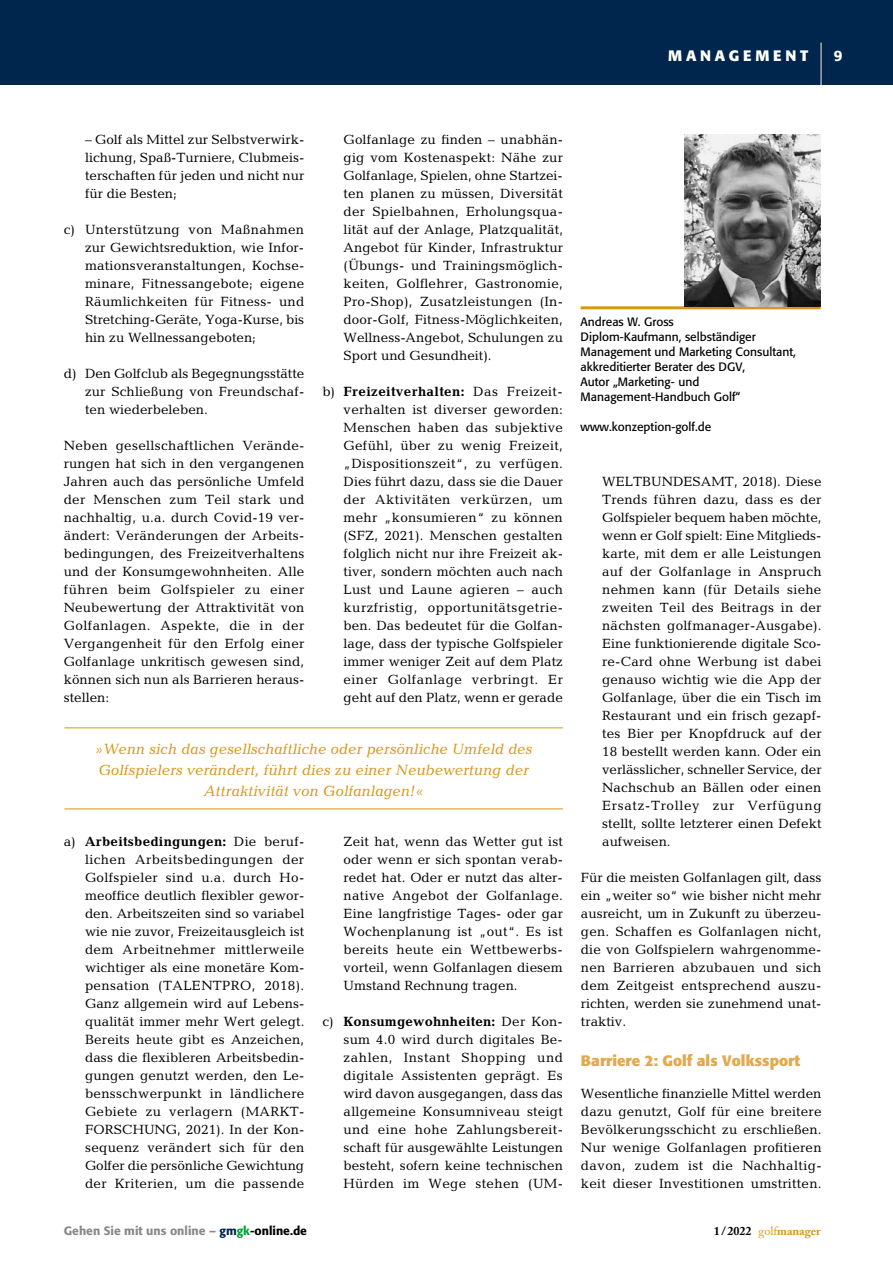
<style>
.page{position:relative;width:893px;height:1263px;background:#fff}
.page>*{position:absolute;margin:0;border:0;box-sizing:border-box;transform-origin:0 0}
.t1{font:italic 15px/21px "Candida";color:#da9515;text-align:center}
.t2{font:700 15px "Formata";color:#e2a94e}
.t3{font:700 15px "Formata";letter-spacing:.25em;color:#fff}
.t4{font:500 15px "Formata";color:#fff}
.t5{font:13.5px/18px "Candida";color:#000;text-align:justify}
.t6{font:12px/15px "Formata";color:#000}
.t7{font:500 12px "Formata";color:#878988}
.t8{font:700 12px "Adobe Caslon Pro";color:#da9515}
.s1{font-weight:700}
.s2{color:#00264e}
.s3{color:#00a231}
.s4{color:#000}
.s5{font-weight:400}
</style>
<div class="page">
<div style="left:0;top:0;width:893px;height:85px;background:#00264e"></div>
<hr style="left:821px;top:43px;width:1px;height:42px;background:#fff">
<hr style="left:581px;top:306px;width:240px;height:3px;background:#da9515">
<img style="left:685px;top:134px;width:136px;height:173px">
<hr style="left:64px;top:727px;width:499px;height:1px;background:#da9515">
<hr style="left:64px;top:808px;width:499px;height:1px;background:#da9515">
<p class="t3" style="left:668px;top:46px;width:142px">MANAGEMENT</p>
<p class="t4" style="left:834px;top:46px;width:10px">9</p>
<p class="t5" style="left:85px;top:130px;width:221px">– Golf als Mittel zur Selbstverwirk&shy;lichung, Spaß-Turniere, Clubmeis&shy;terschaften für jeden und nicht nur für die Besten;</p>
<p class="t5" style="left:85px;top:220px;width:221px;text-indent:-21px">c) Unterstützung von Maßnahmen zur Gewichtsreduktion, wie Infor&shy;mationsveranstaltungen, Kochse&shy;minare, Fitnessangebote; eigene Räumlichkeiten für Fitness- und Stretching-Geräte, Yoga-Kurse, bis hin zu Wellnessangeboten;</p>
<p class="t5" style="left:85px;top:364px;width:221px;text-indent:-21px">d) Den Golfclub als Begegnungsstätte zur Schließung von Freundschaf&shy;ten wiederbeleben.</p>
<p class="t5" style="left:64px;top:436px;width:242px">Neben gesellschaftlichen Verände&shy;rungen hat sich in den vergangenen Jahren auch das persönliche Umfeld der Menschen zum Teil stark und nachhaltig, u.a. durch Covid-19 ver&shy;ändert: Veränderungen der Arbeits&shy;bedingungen, des Freizeitverhaltens und der Konsumgewohnheiten. Alle führen beim Golfspieler zu einer Neubewertung der Attraktivität von Golfanlagen. Aspekte, die in der Vergangenheit für den Erfolg einer Golfanlage unkritisch gewesen sind, können sich nun als Barrieren heraus&shy;stellen:</p>
<p class="t5" style="left:344px;top:130px;width:221px">Golfanlage zu finden – unabhän&shy;gig vom Kostenaspekt: Nähe zur Golfanlage, Spielen, ohne Startzei&shy;ten planen zu müssen, Diversität der Spielbahnen, Erholungsqua&shy;lität auf der Anlage, Platzqualität, Angebot für Kinder, Infrastruktur (Übungs- und Trainingsmöglich&shy;keiten, Golflehrer, Gastronomie, Pro-Shop), Zusatzleistungen (In&shy;door-Golf, Fitness-Möglichkeiten, Wellness-Angebot, Schulungen zu Sport und Gesundheit).</p>
<p class="t5" style="left:344px;top:382px;width:221px;text-indent:-21px">b) <span class="s1">Freizeitverhalten:</span> Das Freizeit&shy;verhalten ist diverser geworden:<br>Menschen haben das subjektive Gefühl, über zu wenig Freizeit, „Dispositionszeit“, zu verfügen.<br>Dies führt dazu, dass sie die Dauer der Aktivitäten verkürzen, um mehr „konsumieren“ zu können (SFZ, 2021). Menschen gestalten folglich nicht nur ihre Freizeit ak&shy;tiver, sondern möchten auch nach Lust und Laune agieren – auch kurzfristig, opportunitätsgetrie&shy;ben. Das bedeutet für die Golfan&shy;lage, dass der typische Golfspieler immer weniger Zeit auf dem Platz einer Golfanlage verbringt. Er geht auf den Platz, wenn er gerade</p>
<p class="t1" style="left:95px;top:738px;width:439px">»Wenn sich das gesellschaftliche oder persönliche Umfeld des<br>Golfspielers verändert, führt dies zu einer Neubewertung der<br>Attraktivität von Golfanlagen!«</p>
<p class="t5" style="left:85px;top:832px;width:221px;text-indent:-21px">a) <span class="s1">Arbeitsbedingungen:</span> Die beruf&shy;lichen Arbeitsbedingungen der Golfspieler sind u.a. durch Ho&shy;meoffice deutlich flexibler gewor&shy;den. Arbeitszeiten sind so variabel wie nie zuvor, Freizeitausgleich ist dem Arbeitnehmer mittlerweile wichtiger als eine monetäre Kom&shy;pensation (TALENTPRO, 2018).<br>Ganz allgemein wird auf Lebens&shy;qualität immer mehr Wert gelegt.<br>Bereits heute gibt es Anzeichen, dass die flexibleren Arbeitsbedin&shy;gungen genutzt werden, den Le&shy;bensschwerpunkt in ländlichere Gebiete zu verlagern (MARKT-FORSCHUNG, 2021). In der Kon&shy;sequenz verändert sich für den Golfer die persönliche Gewichtung der Kriterien, um die passende</p>
<p class="t5" style="left:344px;top:832px;width:221px">Zeit hat, wenn das Wetter gut ist oder wenn er sich spontan verab&shy;redet hat. Oder er nutzt das alter&shy;native Angebot der Golfanlage.<br>Eine langfristige Tages- oder gar Wochenplanung ist „out“. Es ist bereits heute ein Wettbewerbs&shy;vorteil, wenn Golfanlagen diesem Umstand Rechnung tragen.</p>
<p class="t5" style="left:344px;top:1012px;width:221px;text-indent:-21px">c) <span class="s1">Konsumgewohnheiten:</span> Der Kon&shy;sum 4.0 wird durch digitales Be&shy;zahlen, Instant Shopping und digitale Assistenten geprägt. Es wird davon ausgegangen, dass das allgemeine Konsumniveau steigt und eine hohe Zahlungsbereit&shy;schaft für ausgewählte Leistungen besteht, sofern keine technischen Hürden im Wege stehen (UM-</p>
<p class="t6" style="left:581px;top:315px;width:217px">Andreas W. Gross<br>Diplom-Kaufmann, selbständiger<br>Management und Marketing Consultant, akkreditierter Berater des DGV,<br>Autor „Marketing- und<br>Management-Handbuch Golf“</p>
<p class="t6" style="left:581px;top:420px;width:132px">www.konzeption-golf.de</p>
<p class="t5" style="left:602px;top:472px;width:221px">WELTBUNDESAMT, 2018). Diese Trends führen dazu, dass es der Golfspieler bequem haben möchte, wenn er Golf spielt: Eine Mitglieds&shy;karte, mit dem er alle Leistungen auf der Golfanlage in Anspruch nehmen kann (für Details siehe zweiten Teil des Beitrags in der nächsten golfmanager-Ausgabe).<br>Eine funktionierende digitale Sco&shy;re-Card ohne Werbung ist dabei genauso wichtig wie die App der Golfanlage, über die ein Tisch im Restaurant und ein frisch gezapf&shy;tes Bier per Knopfdruck auf der 18 bestellt werden kann. Oder ein verlässlicher, schneller Service, der Nachschub an Bällen oder einen Ersatz-Trolley zur Verfügung stellt, sollte letzterer einen Defekt aufweisen.</p>
<p class="t5" style="left:581px;top:868px;width:242px">Für die meisten Golfanlagen gilt, dass ein „weiter so“ wie bisher nicht mehr ausreicht, um in Zukunft zu überzeu&shy;gen. Schaffen es Golfanlagen nicht, die von Golfspielern wahrgenomme&shy;nen Barrieren abzubauen und sich dem Zeitgeist entsprechend auszu&shy;richten, werden sie zunehmend unat&shy;traktiv.</p>
<p class="t2" style="left:581px;top:1051px;width:221px">Barriere 2: Golf als Volkssport</p>
<p class="t5" style="left:581px;top:1084px;width:242px">Wesentliche finanzielle Mittel werden dazu genutzt, Golf für eine breitere Bevölkerungsschicht zu erschließen.<br>Nur wenige Golfanlagen profitieren davon, zudem ist die Nachhaltig&shy;keit dieser Investitionen umstritten.</p>
<p class="t7" style="left:64px;top:1223px;width:245px">Gehen Sie mit uns online – <span class="s2">gm</span><span class="s3">gk</span><span class="s4">-online.de</span></p>
<p class="t8" style="left:714px;top:1224px;width:108px"><span class="s4">1/2022</span> <span class="s5">golf</span>manager</p>
</div>
